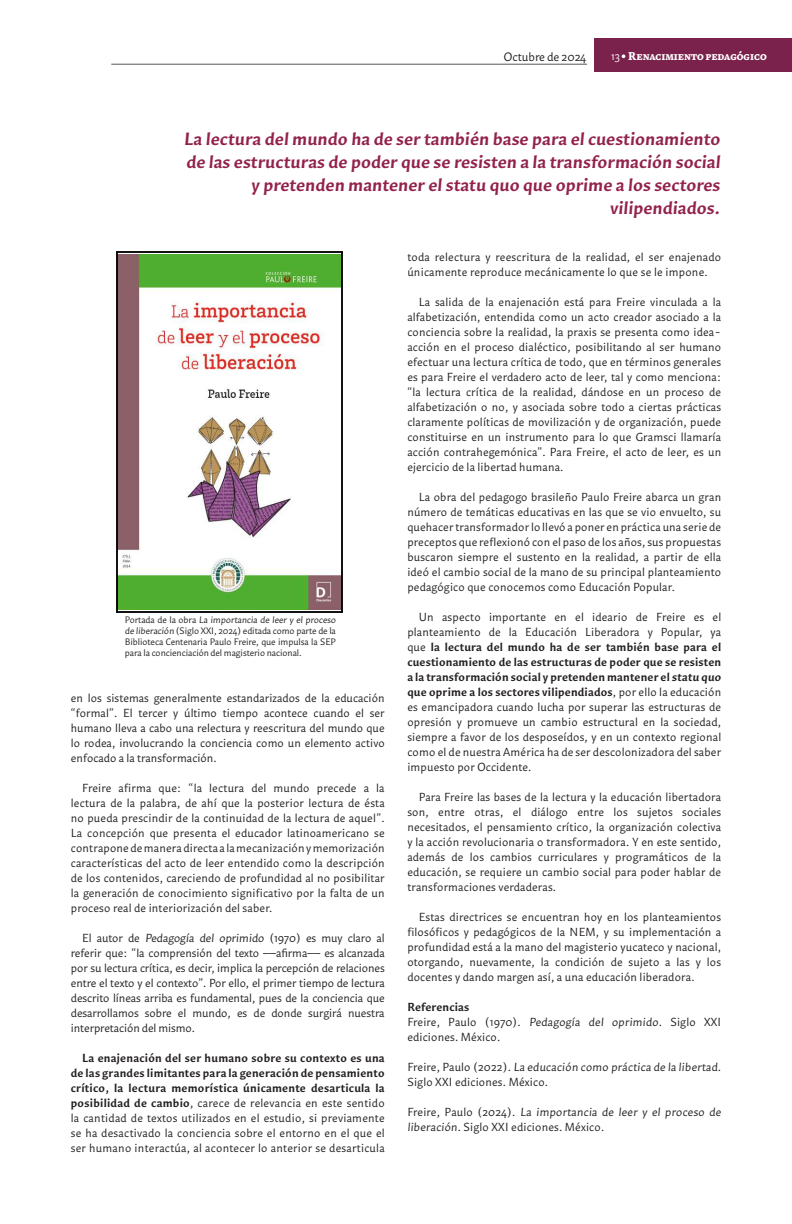
<style>
.page{position:relative;width:792px;height:1224px;background:#fff}
.page>*{position:absolute;margin:0;border:0;box-sizing:border-box;transform-origin:0 0}
.t1{font:700 19px/23px "Epica Sans Pro";color:#92224c;text-align:right}
.t2{font:13px "Epica Sans Pro";color:#231f20}
.t3{font:12.5px/15px "Epica Sans Pro";letter-spacing:.02em;color:#231f20;text-align:justify}
.t4{font:700 12.5px "Epica Sans Pro";color:#231f20}
.t5{font:700 12px "Epica Pro";color:#fff}
.t6{font:10px/11px "Epica Sans Pro";color:#231f20}
.s1{font-family:"Epica Sans Pro";font-weight:400}
.s2{font-weight:700}
</style>
<div class="page">
<hr style="left:111px;top:64px;width:476px;height:1px;background:#57585a">
<div style="left:594px;top:39px;width:198px;height:33px;background:#7a224c"></div>
<svg style="left:622px;top:54px;width:3px;height:4px"></svg>
<svg style="left:116px;top:251px;width:227px;height:362px"></svg>
<div style="left:117px;top:252px;width:225px;height:360px;border:1px solid #000"></div>
<p class="t2" style="left:504px;top:47px;width:84px">Octubre de 2024</p>
<p class="t5" style="left:611px;top:46px;width:157px"><span class="s1">13</span> Renacimiento pedagógico</p>
<h1 class="t1" style="left:184px;top:125px;width:540px">La lectura del mundo ha de ser también base para el cuestionamiento de las estructuras de poder que se resisten a la transformación social y pretenden mantener el statu quo que oprime a los sectores vilipendiados.</h1>
<p class="t6" style="left:125px;top:613px;width:214px">Portada de la obra La importancia de leer y el proceso de liberación (Siglo XXI, 2024) editada como parte de la Biblioteca Centenaria Paulo Freire, que impulsa la SEP para la concienciación del magisterio nacional.</p>
<p class="t3" style="left:71px;top:690px;width:315px">en los sistemas generalmente estandarizados de la educación “formal”. El tercer y último tiempo acontece cuando el ser humano lleva a cabo una relectura y reescritura del mundo que lo rodea, involucrando la conciencia como un elemento activo enfocado a la transformación.</p>
<p class="t3" style="left:71px;top:780px;width:315px;text-indent:11px">Freire afirma que: “la lectura del mundo precede a la lectura de la palabra, de ahí que la posterior lectura de ésta no pueda prescindir de la continuidad de la lectura de aquel”.<br>La concepción que presenta el educador latinoamericano se contrapone de manera directa a la mecanización y memorización características del acto de leer entendido como la descripción de los contenidos, careciendo de profundidad al no posibilitar la generación de conocimiento significativo por la falta de un proceso real de interiorización del saber.</p>
<p class="t3" style="left:71px;top:930px;width:315px;text-indent:11px">El autor de Pedagogía del oprimido (1970) es muy claro al referir que: “la comprensión del texto —afirma— es alcanzada por su lectura crítica, es decir, implica la percepción de relaciones entre el texto y el contexto”. Por ello, el primer tiempo de lectura descrito líneas arriba es fundamental, pues de la conciencia que desarrollamos sobre el mundo, es de donde surgirá nuestra interpretación del mismo.</p>
<p class="t3" style="left:71px;top:1050px;width:315px;text-indent:11px"><span class="s2">La enajenación del ser humano sobre su contexto es una de las grandes limitantes para la generación de pensamiento crítico, la lectura memorística únicamente desarticula la posibilidad de cambio</span>, carece de relevancia en este sentido la cantidad de textos utilizados en el estudio, si previamente se ha desactivado la conciencia sobre el entorno en el que el ser humano interactúa, al acontecer lo anterior se desarticula</p>
<p class="t3" style="left:407px;top:249px;width:315px">toda relectura y reescritura de la realidad, el ser enajenado únicamente reproduce mecánicamente lo que se le impone.</p>
<p class="t3" style="left:407px;top:294px;width:315px;text-indent:11px">La salida de la enajenación está para Freire vinculada a la alfabetización, entendida como un acto creador asociado a la conciencia sobre la realidad, la praxis se presenta como idea&shy;acción en el proceso dialéctico, posibilitando al ser humano efectuar una lectura crítica de todo, que en términos generales es para Freire el verdadero acto de leer, tal y como menciona: “la lectura crítica de la realidad, dándose en un proceso de alfabetización o no, y asociada sobre todo a ciertas prácticas claramente políticas de movilización y de organización, puede constituirse en un instrumento para lo que Gramsci llamaría acción contrahegemónica”. Para Freire, el acto de leer, es un ejercicio de la libertad humana.</p>
<p class="t3" style="left:407px;top:489px;width:315px;text-indent:11px">La obra del pedagogo brasileño Paulo Freire abarca un gran número de temáticas educativas en las que se vio envuelto, su quehacer transformador lo llevó a poner en práctica una serie de preceptos que reflexionó con el paso de los años, sus propuestas buscaron siempre el sustento en la realidad, a partir de ella ideó el cambio social de la mano de su principal planteamiento pedagógico que conocemos como Educación Popular.</p>
<p class="t3" style="left:407px;top:609px;width:317px;text-align:left;text-indent:11px">Un aspecto importante en el ideario de Freire es el planteamiento de la Educación Liberadora y Popular, ya que <span class="s2">la lectura del mundo ha de ser también base para el cuestionamiento de las estructuras de poder que se resisten a la transformación social y pretenden mantener el statu quo que oprime a los sectores vilipendiados</span>, por ello la educación es emancipadora cuando lucha por superar las estructuras de opresión y promueve un cambio estructural en la sociedad, siempre a favor de los desposeídos, y en un contexto regional como el de nuestra América ha de ser descolonizadora del saber impuesto por Occidente.</p>
<p class="t3" style="left:407px;top:789px;width:315px;text-indent:11px">Para Freire las bases de la lectura y la educación libertadora son, entre otras, el diálogo entre los sujetos sociales necesitados, el pensamiento crítico, la organización colectiva y la acción revolucionaria o transformadora. Y en este sentido, además de los cambios curriculares y programáticos de la educación, se requiere un cambio social para poder hablar de transformaciones verdaderas.</p>
<p class="t3" style="left:407px;top:909px;width:315px;text-indent:11px">Estas directrices se encuentran hoy en los planteamientos filosóficos y pedagógicos de la NEM, y su implementación a profundidad está a la mano del magisterio yucateco y nacional, otorgando, nuevamente, la condición de sujeto a las y los docentes y dando margen así, a una educación liberadora.</p>
<p class="t4" style="left:407px;top:997px;width:63px">Referencias</p>
<p class="t3" style="left:407px;top:1014px;width:315px">Freire, Paulo (1970). Pedagogía del oprimido. Siglo XXI ediciones. México.</p>
<p class="t3" style="left:407px;top:1059px;width:317px">Freire, Paulo (2022). La educación como práctica de la libertad.<br>Siglo XXI ediciones. México.</p>
<p class="t3" style="left:407px;top:1104px;width:317px">Freire, Paulo (2024). La importancia de leer y el proceso de liberación. Siglo XXI ediciones. México.</p>
</div>
